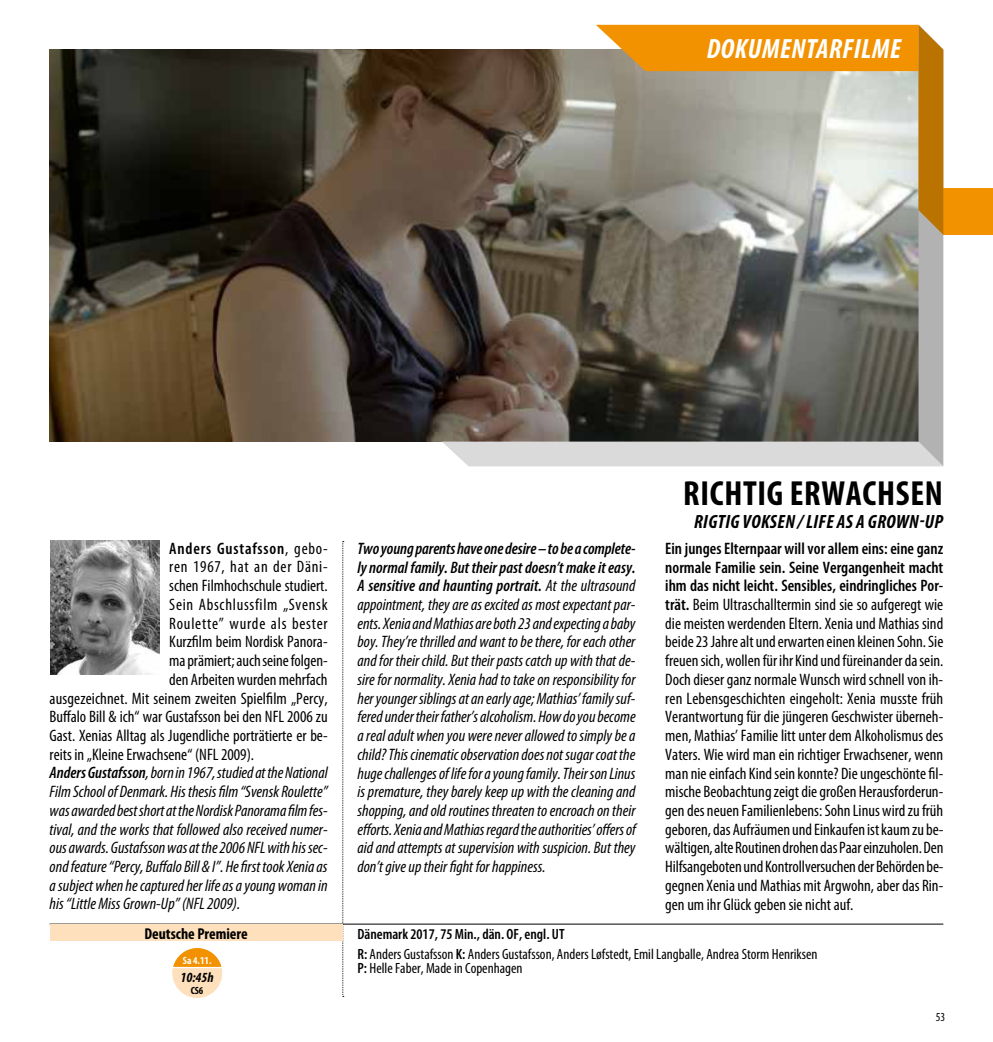
<style>
.page{position:relative;width:993px;height:1042px;background:#fff}
.page>*{position:absolute;margin:0;border:0;box-sizing:border-box;transform-origin:0 0}
.t1{font:700 condensed 35px "Myriad Pro";letter-spacing:.02em;color:#000}
.t2{font:italic 700 condensed 28px "Myriad Pro";letter-spacing:.02em;color:#fff}
.t3{font:italic 700 condensed 19.25px "Myriad Pro";letter-spacing:.02em;color:#000}
.t4{font:italic condensed 16.62px/18.7px "Myriad Pro";color:#000;text-align:justify}
.t5{font:condensed 16.62px/18.7px "Myriad Pro";color:#000;text-align:justify}
.t6{font:condensed 16.62px "Myriad Pro";letter-spacing:.045em;color:#000}
.t7{font:600 condensed 16.62px "Myriad Pro";letter-spacing:.05em;color:#000}
.t8{font:700 condensed 15.75px "Myriad Pro";color:#000}
.t9{font:condensed 14.88px/19.8px "Myriad Pro";color:#000}
.t10{font:italic 700 condensed 14px "Myriad Pro";color:#000}
.t11{font:condensed 12.25px "Myriad Pro";color:#000}
.t12{font:700 condensed 10.5px "Myriad Pro";color:#fff}
.t13{font:700 condensed 10.5px "Myriad Pro";color:#000}
.s1{font-weight:400}
.s2{font-weight:600}
</style>
<div class="page">
<hr style="left:50px;top:924px;width:893px;height:1px;background:#000">
<svg style="left:342px;top:541px;width:2px;height:456px"></svg>
<img style="left:50px;top:50px;width:391px;height:391px">
<img style="left:50px;top:541px;width:109px;height:134px">
<svg style="left:172px;top:948px;width:50px;height:50px"></svg>
<div style="left:943px;top:188px;width:49px;height:47px;background:#f39200"></div>
<svg style="left:441px;top:25px;width:502px;height:441px;background:#8a7f6c"></svg>
<div style="left:50px;top:924px;width:292px;height:17px;background:#fee0bc"></div>
<h2 class="t2" style="left:706px;top:32px;width:195px">DOKUMENTARFILME</h2>
<p class="t7" style="left:169px;top:538px;width:160px">Anders Gustafsson<span class="s1">, gebo-</span></p>
<p class="t6" style="left:169px;top:557px;width:160px">ren 1967, hat an der Däni-</p>
<p class="t5" style="left:169px;top:576px;width:160px">schen Filmhochschule studiert.</p>
<p class="t6" style="left:169px;top:594px;width:160px">Sein Abschlussfilm „Svensk</p>
<p class="t6" style="left:169px;top:613px;width:160px">Roulette” wurde als bester</p>
<p class="t5" style="left:169px;top:632px;width:160px">Kurzfilm beim Nordisk Panora-</p>
<p class="t5" style="left:169px;top:651px;width:160px">ma prämiert; auch seine folgen-</p>
<p class="t5" style="left:169px;top:670px;width:160px">den Arbeiten wurden mehrfach</p>
<p class="t5" style="left:50px;top:688px;width:279px">ausgezeichnet. Mit seinem zweiten Spielfilm „Percy,</p>
<p class="t5" style="left:50px;top:707px;width:279px">Buffalo Bill &amp; ich“ war Gustafsson bei den NFL 2006 zu</p>
<p class="t5" style="left:50px;top:726px;width:279px">Gast. Xenias Alltag als Jugendliche porträtierte er be-</p>
<p class="t5" style="left:50px;top:744px;width:206px">reits in „Kleine Erwachsene“ (NFL 2009).</p>
<p class="t4" style="left:50px;top:763px;width:279px"><span class="s2">Anders Gustafsson</span>, born in 1967, studied at the National</p>
<p class="t4" style="left:50px;top:782px;width:279px">Film School of Denmark. His thesis film “Svensk Roulette”</p>
<p class="t4" style="left:50px;top:801px;width:279px">was awarded best short at the Nordisk Panorama film fes-</p>
<p class="t4" style="left:50px;top:819px;width:279px">tival, and the works that followed also received numer-</p>
<p class="t4" style="left:50px;top:838px;width:279px">ous awards. Gustafsson was at the 2006 NFL with his sec-</p>
<p class="t4" style="left:50px;top:857px;width:279px">ond feature “Percy, Buffalo Bill &amp; I”. He first took Xenia as</p>
<p class="t4" style="left:50px;top:875px;width:279px">a subject when he captured her life as a young woman in</p>
<p class="t4" style="left:50px;top:894px;width:192px">his “Little Miss Grown-Up” (NFL 2009).</p>
<p class="t8" style="left:144px;top:923px;width:105px">Deutsche Premiere</p>
<p class="t12" style="left:183px;top:954px;width:30px">Sa 4.11.</p>
<p class="t10" style="left:180px;top:968px;width:35px">10:45h</p>
<p class="t13" style="left:191px;top:983px;width:14px">CS6</p>
<p class="t12" style="left:187px;top:954px;width:6px">o</p>
<p class="t10" style="left:186px;top:968px;width:17px">71</p>
<p class="t13" style="left:199px;top:983px;width:6px">2</p>
<p class="t4" style="left:357px;top:539px;width:280px"><span class="s2">Two young parents have one desire – to be a complete&shy;ly normal family. But their past doesn’t make it easy.<br>A sensitive and haunting portrait.</span> At the ultrasound appointment, they are as excited as most expectant par&shy;ents. Xenia and Mathias are both 23 and expecting a baby boy. They’re thrilled and want to be there, for each other and for their child. But their pasts catch up with that de&shy;sire for normality. Xenia had to take on responsibility for her younger siblings at an early age; Mathias’ family suf&shy;fered under their father’s alcoholism. How do you become a real adult when you were never allowed to simply be a child? This cinematic observation does not sugar coat the huge challenges of life for a young family. Their son Linus is premature, they barely keep up with the cleaning and shopping, and old routines threaten to encroach on their efforts. Xenia and Mathias regard the authorities’ offers of aid and attempts at supervision with suspicion. But they don’t give up their fight for happiness.</p>
<h1 class="t1" style="left:683px;top:472px;width:261px">RICHTIG ERWACHSEN</h1>
<p class="t3" style="left:693px;top:510px;width:250px">RIGTIG VOKSEN / LIFE AS A GROWN-UP</p>
<p class="t5" style="left:665px;top:539px;width:280px"><span class="s2">Ein junges Elternpaar will vor allem eins: eine ganz normale Familie sein. Seine Vergangenheit macht ihm das nicht leicht. Sensibles, eindringliches Por&shy;trät.</span> Beim Ultraschalltermin sind sie so aufgeregt wie die meisten werdenden Eltern. Xenia und Mathias sind beide 23 Jahre alt und erwarten einen kleinen Sohn. Sie freuen sich, wollen für ihr Kind und füreinander da sein.<br>Doch dieser ganz normale Wunsch wird schnell von ih&shy;ren Lebensgeschichten eingeholt: Xenia musste früh Verantwortung für die jüngeren Geschwister überneh&shy;men, Mathias’ Familie litt unter dem Alkoholismus des Vaters. Wie wird man ein richtiger Erwachsener, wenn man nie einfach Kind sein konnte? Die ungeschönte fil&shy;mische Beobachtung zeigt die großen Herausforderun&shy;gen des neuen Familienlebens: Sohn Linus wird zu früh geboren, das Aufräumen und Einkaufen ist kaum zu be&shy;wältigen, alte Routinen drohen das Paar einzuholen. Den Hilfsangeboten und Kontrollversuchen der Behörden be&shy;gegnen Xenia und Mathias mit Argwohn, aber das Rin&shy;gen um ihr Glück geben sie nicht auf.</p>
<p class="t9" style="left:357px;top:924px;width:461px"><span class="s2">Dänemark 2017, 75 Min., dän. OF, engl. UT<br>R:</span> Anders Gustafsson <span class="s2">K:</span> Anders Gustafsson, Anders Løfstedt, Emil Langballe, Andrea Storm Henriksen</p>
<p class="t9" style="left:357px;top:958px;width:166px"><span class="s2">P:</span> Helle Faber, Made in Copenhagen</p>
<p class="t11" style="left:935px;top:1010px;width:11px">53</p>
</div>
